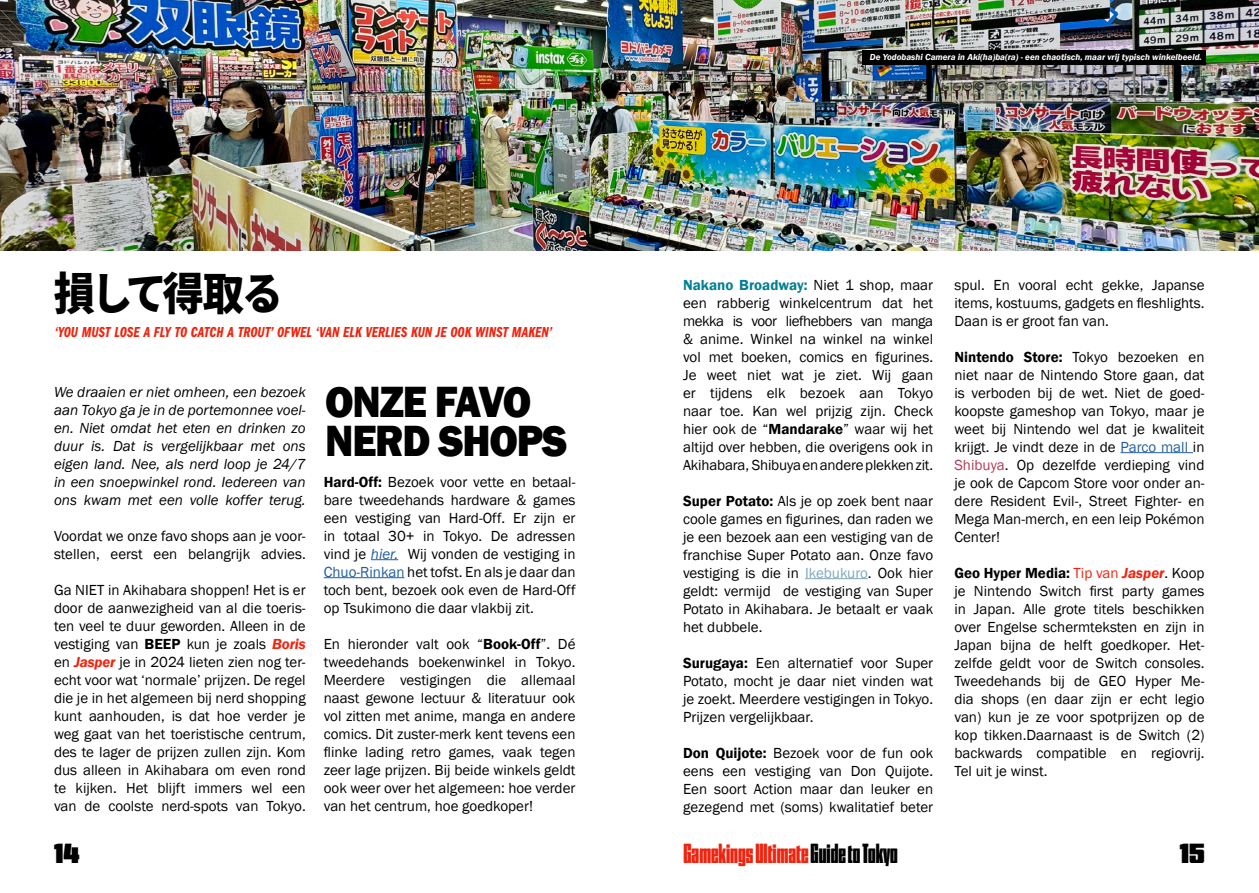
<style>
.page{position:relative;width:1259px;height:893px;background:#fff}
.page>*{position:absolute;margin:0;border:0;box-sizing:border-box;transform-origin:0 0}
.t1{font:800 45px/39px "Franklin Gothic";letter-spacing:-.03em;color:#000;scale:.92 1}
.t2{font:900 45px "Noto Sans CJ Kjp";letter-spacing:-.09em;color:#000;scale:.92 1}
.t3{font:27px "Nickel Gothic Variable";color:#ef240f}
.t4{font:27px "Nickel Gothic Variable";color:#000}
.t5{font:15px/18px "Franklin Gothic";color:#000;text-align:justify}
.t6{font:italic 15px/18px "Franklin Gothic";color:#000;text-align:justify}
.t7{font:15px "Franklin Gothic URW Com Dem Ita";color:#ef240f}
.t8{font:italic 600 9px "Franklin Gothic";color:#fff}
.s1{font-weight:600}
.s2{font-weight:600;font-style:italic;color:#ef240f}
.s3{font-style:italic;color:#215e9e}
.s4{color:#215e9e}
.s5{font-weight:600;color:#038091}
.s6{color:#7ea8bd}
.s7{color:#b43952}
.s8{color:#ef240f}
.s9{color:#000}
</style>
<div class="page">
<img style="left:0;top:0;width:1259px;height:250px">
<svg style="left:371px;top:559px;width:27px;height:1px"></svg>
<hr style="left:324px;top:577px;width:80px;height:1px;background:#215e9e">
<hr style="left:805px;top:578px;width:63px;height:1px;background:#7ea8bd">
<hr style="left:1120px;top:452px;width:73px;height:1px;background:#215e9e">
<img style="left:861px;top:45px;width:348px;height:26px">
<h1 class="t2" style="left:54px;top:268px;width:251px">損して得取る</h1>
<p class="t7" style="left:55px;top:324px;width:499px">‘YOU MUST LOSE A FLY TO CATCH A TROUT’ OFWEL ‘VAN ELK VERLIES KUN JE OOK WINST MAKEN’</p>
<p class="t6" style="left:54px;top:383px;width:253px">We draaien er niet omheen, een bezoek aan Tokyo ga je in de portemonnee voel&shy;en. Niet omdat het eten en drinken zo duur is. Dat is vergelijkbaar met ons eigen land. Nee, als nerd loop je 24/7 in een snoepwinkel rond. Iedereen van ons kwam met een volle koffer terug.</p>
<p class="t5" style="left:54px;top:527px;width:253px">Voordat we onze favo shops aan je voor&shy;stellen, eerst een belangrijk advies.</p>
<p class="t5" style="left:54px;top:581px;width:253px">Ga NIET in Akihabara shoppen! Het is er door de aanwezigheid van al die toeris&shy;ten veel te duur geworden. Alleen in de vestiging van <span class="s1">BEEP</span> kun je zoals <span class="s2">Boris </span>en <span class="s2">Jasper</span> je in 2024 lieten zien nog ter&shy;echt voor wat ‘normale’ prijzen. De regel die je in het algemeen bij nerd shopping kunt aanhouden, is dat hoe verder je weg gaat van het toeristische centrum, des te lager de prijzen zullen zijn. Kom dus alleen in Akihabara om even rond te kijken. Het blijft immers wel een van de coolste nerd-spots van Tokyo.</p>
<h1 class="t1" style="left:325px;top:382px;width:265px">ONZE FAVO<br>NERD SHOPS</h1>
<p class="t5" style="left:324px;top:473px;width:253px"><span class="s1">Hard-Off:</span> Bezoek voor vette en betaal&shy;bare tweedehands hardware &amp; games een vestiging van Hard-Off. Er zijn er in totaal 30+ in Tokyo. De adressen vind je <span class="s3">hier.</span> Wij vonden de vestiging in <span class="s4">Chuo-Rinkan</span> het tofst. En als je daar dan toch bent, bezoek ook even de Hard-Off op Tsukimono die daar vlakbij zit.</p>
<p class="t5" style="left:324px;top:635px;width:253px">En hieronder valt ook “<span class="s1">Book-Off</span>”. Dé tweedehands boekenwinkel in Tokyo.<br>Meerdere vestigingen die allemaal naast gewone lectuur &amp; literatuur ook vol zitten met anime, manga en andere comics. Dit zuster-merk kent tevens een flinke lading retro games, vaak tegen zeer lage prijzen. Bij beide winkels geldt ook weer over het algemeen: hoe verder van het centrum, hoe goedkoper!</p>
<p class="t8" style="left:870px;top:51px;width:333px">De Yodobashi Camera in Aki(ha)ba(ra) - een chaotisch, maar vrij typisch winkelbeeld.</p>
<p class="t5" style="left:683px;top:276px;width:252px"><span class="s5">Nakano Broadway:</span> Niet 1 shop, maar een rabberig winkelcentrum dat het mekka is voor liefhebbers van manga &amp; anime. Winkel na winkel na winkel vol met boeken, comics en figurines.<br>Je weet niet wat je ziet. Wij gaan er tijdens elk bezoek aan Tokyo naar toe. Kan wel prijzig zijn. Check hier ook de “<span class="s1">Mandarake</span>” waar wij het altijd over hebben, die overigens ook in Akihabara, Shibuya en andere plekken zit.</p>
<p class="t5" style="left:683px;top:492px;width:252px"><span class="s1">Super Potato:</span> Als je op zoek bent naar coole games en figurines, dan raden we je een bezoek aan een vestiging van de franchise Super Potato aan. Onze favo vestiging is die in <span class="s6">Ikebukuro</span>. Ook hier geldt: vermijd de vestiging van Super Potato in Akihabara. Je betaalt er vaak het dubbele.</p>
<p class="t5" style="left:683px;top:654px;width:252px"><span class="s1">Surugaya:</span> Een alternatief voor Super Potato, mocht je daar niet vinden wat je zoekt. Meerdere vestigingen in Tokyo.<br>Prijzen vergelijkbaar.</p>
<p class="t5" style="left:683px;top:744px;width:252px"><span class="s1">Don Quijote:</span> Bezoek voor de fun ook eens een vestiging van Don Quijote.<br>Een soort Action maar dan leuker en gezegend met (soms) kwalitatief beter</p>
<p class="t5" style="left:954px;top:276px;width:252px">spul. En vooral echt gekke, Japanse items, kostuums, gadgets en fleshlights.<br>Daan is er groot fan van.</p>
<p class="t5" style="left:954px;top:348px;width:252px"><span class="s1">Nintendo Store:</span> Tokyo bezoeken en niet naar de Nintendo Store gaan, dat is verboden bij de wet. Niet de goed&shy;koopste gameshop van Tokyo, maar je weet bij Nintendo wel dat je kwaliteit krijgt. Je vindt deze in de <span class="s4">Parco mall</span> in <span class="s7">Shibuya</span>. Op dezelfde verdieping vind je ook de Capcom Store voor onder an&shy;dere Resident Evil-, Street Fighter- en Mega Man-merch, en een leip Pokémon Center!</p>
<p class="t5" style="left:954px;top:564px;width:252px"><span class="s1">Geo Hyper Media:</span> <span class="s8">Tip van</span> <span class="s2">Jasper</span>. Koop je Nintendo Switch first party games in Japan. Alle grote titels beschikken over Engelse schermteksten en zijn in Japan bijna de helft goedkoper. Het&shy;zelfde geldt voor de Switch consoles.<br>Tweedehands bij de GEO Hyper Me&shy;dia shops (en daar zijn er echt legio van) kun je ze voor spotprijzen op de kop tikken.Daarnaast is de Switch (2) backwards compatible en regiovrij.<br>Tel uit je winst.</p>
<h2 class="t4" style="left:54px;top:830px;width:27px">14</h2>
<h2 class="t3" style="left:683px;top:830px;width:216px">Gamekings Ultimate <span class="s9">Guide to Tokyo</span></h2>
<h2 class="t4" style="left:1180px;top:830px;width:27px">15</h2>
</div>
